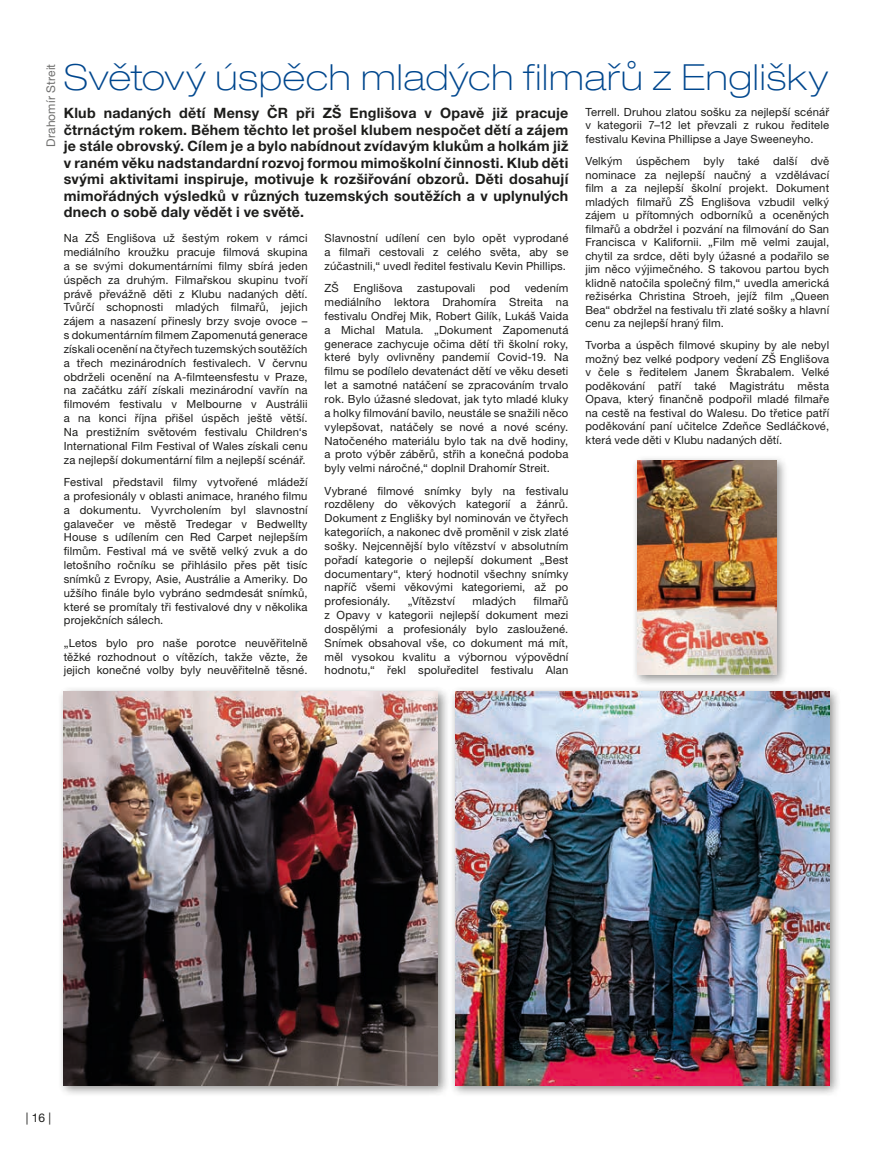
<style>
.page{position:relative;width:893px;height:1149px;background:#fff}
.page>*{position:absolute;margin:0;border:0;box-sizing:border-box;transform-origin:0 0}
.t1{font:100 expanded 36px "Helvetica Neue LT Pro";letter-spacing:.025em;color:#00478e}
.t2{font:700 14.25px/16.5px "Helvetica Neue LT Pro";letter-spacing:.015em;color:#1d1d1b;text-align:justify}
.t3{font:12px "Helvetica Neue LT Pro";letter-spacing:.015em;color:#70706f}
.t4{font:12px "Helvetica Neue LT Pro";color:#1d1d1b}
.t5{font:11.25px/13.8px "Helvetica Neue LT Pro";letter-spacing:.015em;color:#1d1d1b;text-align:justify}
</style>
<div class="page">
<div style="left:632px;top:454px;width:157px;height:232px;background:#1d1d1b;opacity:.5"></div>
<img style="left:638px;top:460px;width:139px;height:214px">
<div style="left:449px;top:685px;width:393px;height:411px;background:#1d1d1b;opacity:.5"></div>
<img style="left:455px;top:691px;width:374px;height:393px">
<div style="left:58px;top:685px;width:392px;height:411px;background:#1d1d1b;opacity:.5"></div>
<img style="left:64px;top:691px;width:374px;height:393px">
<p class="t3" style="left:44px;top:147px;width:85px;rotate:-90deg">Drahomír Streit</p>
<p class="t1" style="left:64px;top:55px;width:765px">Světový úspěch mladých filmařů z Englišky</p>
<p class="t2" style="left:64px;top:104px;width:506px">Klub nadaných dětí Mensy ČR při ZŠ Englišova v Opavě již pracuje čtrnáctým rokem. Během těchto let prošel klubem nespočet dětí a zájem je stále obrovský. Cílem je a bylo nabídnout zvídavým klukům a holkám již v raném věku nadstandardní rozvoj formou mimoškolní činnosti. Klub děti svými aktivitami inspiruje, motivuje k rozšiřování obzorů. Děti dosahují mimořádných výsledků v různých tuzemských soutěžích a v uplynulých dnech o sobě daly vědět i ve světě.</p>
<p class="t5" style="left:64px;top:231px;width:245px">Na ZŠ Englišova už šestým rokem v rámci mediálního kroužku pracuje filmová skupina a se svými dokumentárními filmy sbírá jeden úspěch za druhým. Filmařskou skupinu tvoří právě převážně děti z Klubu nadaných dětí.<br>Tvůrčí schopnosti mladých filmařů, jejich zájem a nasazení přinesly brzy svoje ovoce – s dokumentárním filmem Zapomenutá generace získali ocenění na čtyřech tuzemských soutěžích a třech mezinárodních festivalech. V červnu obdrželi ocenění na A-filmteensfestu v Praze, na začátku září získali mezinárodní vavřín na filmovém festivalu v Melbourne v Austrálii a na konci října přišel úspěch ještě větší.<br>Na prestižním světovém festivalu Children‘s International Film Festival of Wales získali cenu za nejlepší dokumentární film a nejlepší scénář.</p>
<p class="t5" style="left:64px;top:475px;width:245px">Festival představil filmy vytvořené mládeží a profesionály v oblasti animace, hraného filmu a dokumentu. Vyvrcholením byl slavnostní galavečer ve městě Tredegar v Bedwellty House s udílením cen Red Carpet nejlepším filmům. Festival má ve světě velký zvuk a do letošního ročníku se přihlásilo přes pět tisíc snímků z Evropy, Asie, Austrálie a Ameriky. Do užšího finále bylo vybráno sedmdesát snímků, které se promítaly tři festivalové dny v několika projekčních sálech.</p>
<p class="t5" style="left:64px;top:635px;width:245px">„Letos bylo pro naše porotce neuvěřitelně těžké rozhodnout o vítězích, takže vězte, že jejich konečné volby byly neuvěřitelně těsné.</p>
<p class="t5" style="left:325px;top:231px;width:245px">Slavnostní udílení cen bylo opět vyprodané a filmaři cestovali z celého světa, aby se zúčastnili,“ uvedl ředitel festivalu Kevin Phillips.</p>
<p class="t5" style="left:325px;top:281px;width:16px">ZŠ</p>
<p class="t5" style="left:353px;top:281px;width:51px">Englišova</p>
<p class="t5" style="left:417px;top:281px;width:60px">zastupovali</p>
<p class="t5" style="left:490px;top:281px;width:22px">pod</p>
<p class="t5" style="left:325px;top:281px;width:245px;text-indent:200px">vedením mediálního lektora Drahomíra Streita na festivalu Ondřej Mik, Robert Gilík, Lukáš Vaida a Michal Matula. „Dokument Zapomenutá generace zachycuje očima dětí tři školní roky, které byly ovlivněny pandemií Covid-19. Na filmu se podílelo devatenáct dětí ve věku deseti let a samotné natáčení se zpracováním trvalo rok. Bylo úžasné sledovat, jak tyto mladé kluky a holky filmování bavilo, neustále se snažili něco vylepšovat, natáčely se nové a nové scény.<br>Natočeného materiálu bylo tak na dvě hodiny, a proto výběr záběrů, střih a konečná podoba byly velmi náročné,“ doplnil Drahomír Streit.</p>
<p class="t5" style="left:325px;top:483px;width:245px">Vybrané filmové snímky byly na festivalu rozděleny do věkových kategorií a žánrů.<br>Dokument z Englišky byl nominován ve čtyřech kategoriích, a nakonec dvě proměnil v zisk zlaté sošky. Nejcennější bylo vítězství v absolutním pořadí kategorie o nejlepší dokument „Best documentary“, který hodnotil všechny snímky napříč všemi věkovými kategoriemi, až po profesionály.</p>
<p class="t5" style="left:325px;top:594px;width:245px;text-indent:209px">filmařů z Opavy v kategorii nejlepší dokument mezi dospělými a profesionály bylo zasloužené.<br>Snímek obsahoval vše, co dokument má mít, měl vysokou kvalitu a výbornou výpovědní hodnotu,“ řekl spoluředitel festivalu Alan</p>
<p class="t5" style="left:408px;top:594px;width:49px">„Vítězství</p>
<p class="t5" style="left:472px;top:594px;width:45px">mladých</p>
<p class="t5" style="left:585px;top:105px;width:245px">Terrell. Druhou zlatou sošku za nejlepší scénář v kategorii 7–12 let převzali z rukou ředitele festivalu Kevina Phillipse a Jaye Sweeneyho.</p>
<p class="t5" style="left:585px;top:154px;width:245px">Velkým úspěchem byly také další dvě nominace za nejlepší naučný a vzdělávací film a za nejlepší školní projekt. Dokument mladých filmařů ZŠ Englišova vzbudil velký zájem u přítomných odborníků a oceněných filmařů a obdržel i pozvání na filmování do San Francisca v Kalifornii. „Film mě velmi zaujal, chytil za srdce, děti byly úžasné a podařilo se jim něco výjimečného. S takovou partou bych klidně natočila společný film,“ uvedla americká režisérka Christina Stroeh, jejíž film „Queen Bea“ obdržel na festivalu tři zlaté sošky a hlavní cenu za nejlepší hraný film.</p>
<p class="t5" style="left:585px;top:338px;width:245px">Tvorba a úspěch filmové skupiny by ale nebyl možný bez velké podpory vedení ZŠ Englišova v čele s ředitelem Janem Škrabalem. Velké poděkování patří také Magistrátu města Opava, který finančně podpořil mladé filmaře na cestě na festival do Walesu. Do třetice patří poděkování paní učitelce Zdeňce Sedláčkové, která vede děti v Klubu nadaných dětí.</p>
<p class="t4" style="left:26px;top:1109px;width:27px">| 16 |</p>
</div>
